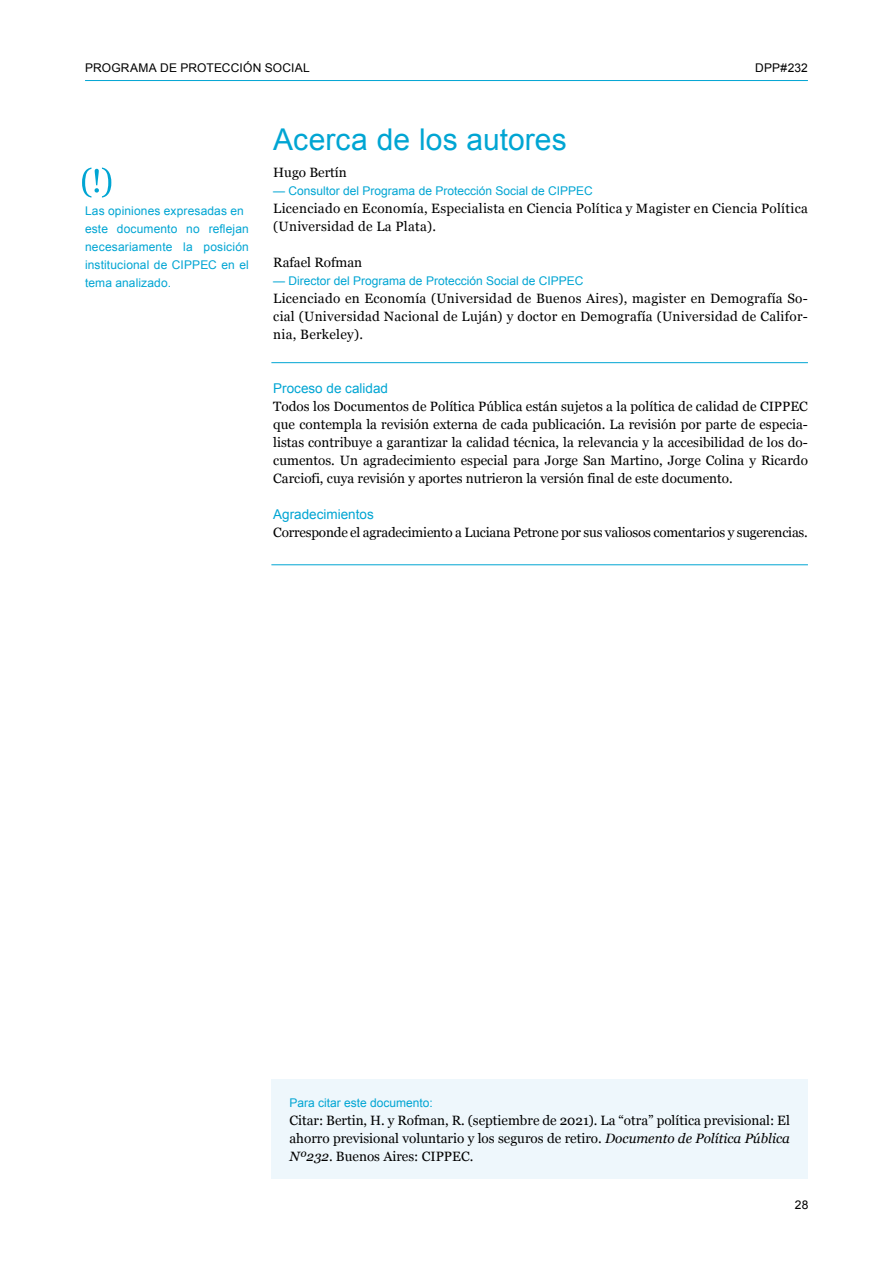
<style>
.page{position:relative;width:893px;height:1263px;background:#fff}
.page>*{position:absolute;margin:0;border:0;box-sizing:border-box;transform-origin:0 0}
.t1{font:30px "Arial";color:#00a5d3}
.t2{font:13.5px/18px "Georgia";color:#000;text-align:justify}
.t3{font:13.5px/18px "Georgia";letter-spacing:.02em;color:#000}
.t4{font:13.5px "Arial";color:#00a5d3}
.t5{font:12px/18px "Arial";color:#00a5d3}
.t6{font:12px "Arial";letter-spacing:.015em;color:#000}
.s1{font-style:italic}
</style>
<div class="page">
<hr style="left:85px;top:80px;width:723px;height:1px;background:#00a5d3">
<div style="left:271px;top:1080px;width:537px;height:99px;background:#eef7fc"></div>
<hr style="left:271px;top:362px;width:537px;height:1px;background:#00a5d3">
<hr style="left:271px;top:564px;width:537px;height:1px;background:#00a5d3">
<svg style="left:82px;top:168px;width:29px;height:30px"></svg>
<p class="t6" style="left:85px;top:59px;width:226px">PROGRAMA DE PROTECCIÓN SOCIAL</p>
<p class="t6" style="left:755px;top:59px;width:54px">DPP#232</p>
<p class="t5" style="left:85px;top:202px;width:165px">Las opiniones expresadas en este documento no reflejan necesariamente la posición institucional de CIPPEC en el tema analizado.</p>
<h1 class="t1" style="left:273px;top:119px;width:295px">Acerca de los autores</h1>
<p class="t2" style="left:273px;top:163px;width:75px">Hugo Bertín</p>
<p class="t5" style="left:273px;top:181px;width:321px">— Consultor del Programa de Protección Social de CIPPEC</p>
<p class="t3" style="left:273px;top:199px;width:536px">Licenciado en Economía, Especialista en Ciencia Política y Magister en Ciencia Política (Universidad de La Plata).</p>
<p class="t2" style="left:273px;top:253px;width:90px">Rafael Rofman</p>
<p class="t5" style="left:273px;top:271px;width:312px">— Director del Programa de Protección Social de CIPPEC</p>
<p class="t2" style="left:273px;top:289px;width:536px">Licenciado en Economía (Universidad de Buenos Aires), magister en Demografía So&shy;cial (Universidad Nacional de Luján) y doctor en Demografía (Universidad de Califor&shy;nia, Berkeley).</p>
<p class="t4" style="left:273px;top:379px;width:116px">Proceso de calidad</p>
<p class="t2" style="left:273px;top:397px;width:536px">Todos los Documentos de Política Pública están sujetos a la política de calidad de CIPPEC que contempla la revisión externa de cada publicación. La revisión por parte de especia&shy;listas contribuye a garantizar la calidad técnica, la relevancia y la accesibilidad de los do&shy;cumentos. Un agradecimiento especial para Jorge San Martino, Jorge Colina y Ricardo Carciofi, cuya revisión y aportes nutrieron la versión final de este documento.</p>
<p class="t4" style="left:273px;top:505px;width:102px">Agradecimientos</p>
<p class="t2" style="left:273px;top:523px;width:536px">Corresponde el agradecimiento a Luciana Petrone por sus valiosos comentarios y sugerencias.</p>
<p class="t5" style="left:289px;top:1093px;width:145px">Para citar este documento:</p>
<p class="t2" style="left:289px;top:1111px;width:502px">Citar: Bertin, H. y Rofman, R. (septiembre de 2021). La “otra” política previsional: El ahorro previsional voluntario y los seguros de retiro. <span class="s1">Documento de Política Pública Nº232</span>. Buenos Aires: CIPPEC.</p>
<p class="t6" style="left:795px;top:1197px;width:15px">28</p>
</div>
